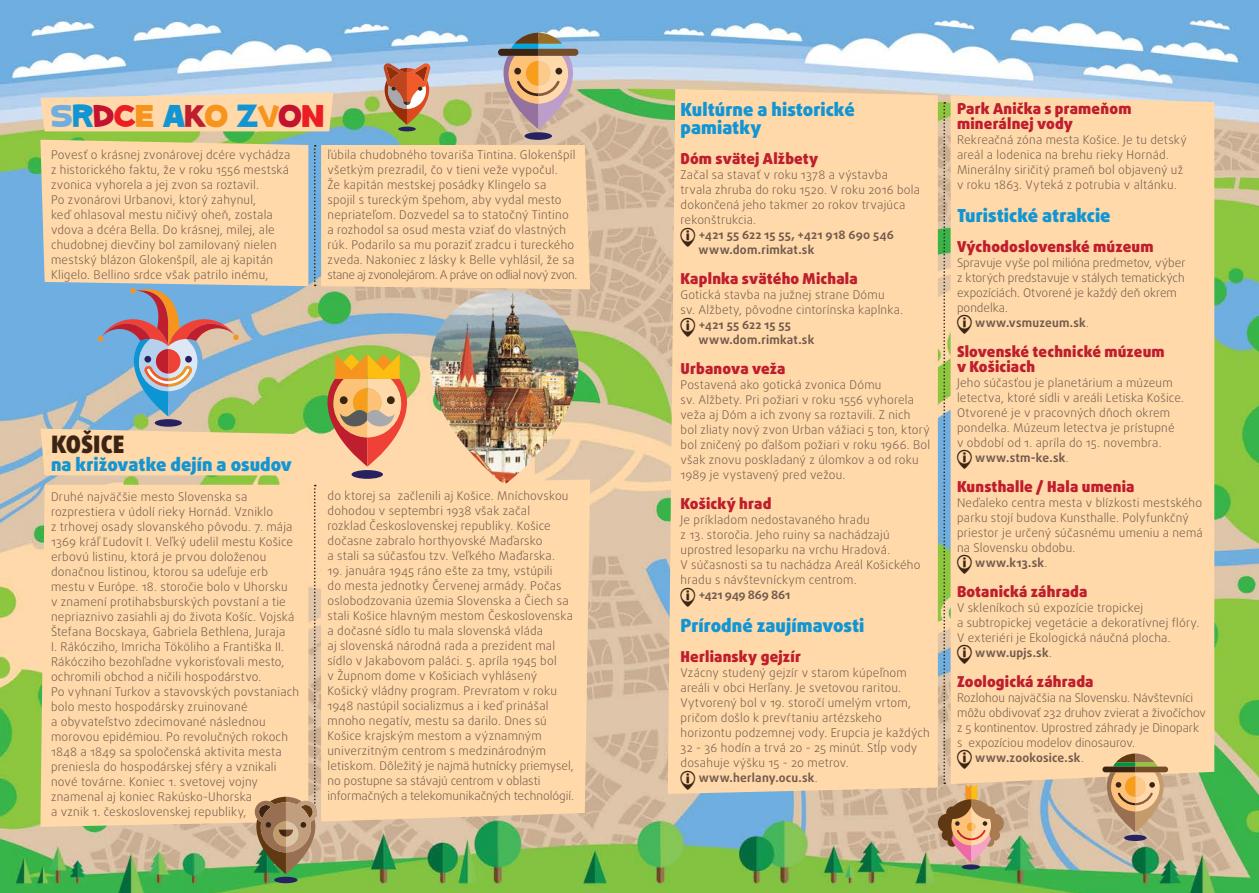
<style>
.page{position:relative;width:1259px;height:893px;background:#fff}
.page>*{position:absolute;margin:0;border:0;box-sizing:border-box;transform-origin:0 0}
.t1{font:34.5px "SC Gum Kids";letter-spacing:-.015em;color:#1395d3}
.t2{font:27px "IF Info";color:#3c2415}
.t3{font:900 24px "Daxline Pro";letter-spacing:-.005em;color:#3c2415}
.t4{font:900 18px/18px "Daxline Pro";color:#1395d3}
.t5{font:900 15px/15px "Daxline Pro";letter-spacing:.01em;color:#be1e2d}
.t6{font:300 12px/15px "Daxline Pro";letter-spacing:.015em;color:#715a4e}
.t7{font:300 12px/15px "Daxline Pro";letter-spacing:-.005em;color:#715a4e}
.t8{font:700 12px/15px "Daxline Pro";letter-spacing:.015em;color:#715a4e}
.t9{font:700 12px "Daxline Pro";letter-spacing:-.015em;color:#715a4e}
.s1{color:#6faedf}
.s2{color:#c41230}
.s3{color:#ed1d24}
.s4{color:#f7941e}
.s5{color:#be1e2d}
.s6{font-weight:300}
</style>
<div class="page">
<img style="left:0;top:0;width:1259px;height:893px">
<div style="left:40px;top:485px;width:215px;height:342px;background:#ffd9a9"></div>
<svg style="left:40px;top:429px;width:258px;height:46px"></svg>
<svg style="left:40px;top:92px;width:293px;height:39px"></svg>
<div style="left:668px;top:89px;width:270px;height:705px;background:#ffd9a9"></div>
<div style="left:321px;top:479px;width:269px;height:342px;background:#ffd9a9"></div>
<div style="left:950px;top:95px;width:264px;height:689px;background:#ffd9a9"></div>
<img style="left:430px;top:291px;width:148px;height:194px">
<div style="left:314px;top:145px;width:276px;height:144px;background:#ffd9a9"></div>
<div style="left:274px;top:877px;width:23px;height:6px;background:#262262;border-radius:50%"></div>
<svg style="left:255px;top:485px;width:62px;height:389px"></svg>
<div style="left:1124px;top:835px;width:22px;height:6px;background:#262262;border-radius:50%"></div>
<svg style="left:1102px;top:753px;width:66px;height:79px"></svg>
<hr style="left:398px;top:127px;width:18px;height:4px;background:#262262;border-radius:50%">
<svg style="left:384px;top:63px;width:46px;height:62px"></svg>
<div style="left:351px;top:470px;width:32px;height:9px;background:#262262;border-radius:50%"></div>
<svg style="left:327px;top:354px;width:80px;height:112px"></svg>
<div style="left:961px;top:864px;width:19px;height:5px;background:#262262;border-radius:50%"></div>
<svg style="left:938px;top:102px;width:66px;height:760px"></svg>
<div style="left:155px;top:419px;width:27px;height:8px;background:#262262;border-radius:50%"></div>
<svg style="left:40px;top:140px;width:268px;height:276px"></svg>
<div style="left:524px;top:132px;width:28px;height:8px;background:#262262;border-radius:50%"></div>
<svg style="left:498px;top:33px;width:80px;height:96px"></svg>
<h1 class="t1" style="left:51px;top:95px;width:274px"><span class="s1">S</span>R<span class="s2">D</span><span class="s3">C</span><span class="s4">E</span> A<span class="s5">K</span><span class="s4">O</span> Z<span class="s4">V</span><span class="s2">O</span><span class="s3">N</span></h1>
<p class="t6" style="left:51px;top:148px;width:241px">Povesť o krásnej zvonárovej dcére vychádza z historického faktu, že v roku 1556 mestská zvonica vyhorela a jej zvon sa roztavil.<br>Po zvonárovi Urbanovi, ktorý zahynul,<br>keď ohlasoval mestu ničivý oheň, zostala vdova a dcéra Bella. Do krásnej, milej, ale chudobnej dievčiny bol zamilovaný nielen mestský blázon Glokenšpíl, ale aj kapitán Kligelo. Bellino srdce však patrilo inému,</p>
<p class="t6" style="left:327px;top:148px;width:251px">ľúbila chudobného tovariša Tintina. Glokenšpíl všetkým prezradil, čo v tieni veže vypočul.<br>Že kapitán mestskej posádky Klingelo sa<br>spojil s tureckým špehom, aby vydal mesto nepriateľom. Dozvedel sa to statočný Tintino a rozhodol sa osud mesta vziať do vlastných rúk. Podarilo sa mu poraziť zradcu i tureckého zveda. Nakoniec z lásky k Belle vyhlásil, že sa stane aj zvonolejárom. A práve on odlial nový zvon.</p>
<h3 class="t3" style="left:51px;top:429px;width:75px">KOŠICE</h3>
<h3 class="t4" style="left:51px;top:456px;width:242px">na križovatke dejín a osudov</h3>
<p class="t6" style="left:51px;top:490px;width:250px">Druhé najväčšie mesto Slovenska sa rozprestiera v údolí rieky Hornád. Vzniklo<br>z trhovej osady slovanského pôvodu. 7. mája 1369 kráľ Ľudovít I. Veľký udelil mestu Košice erbovú listinu, ktorá je prvou doloženou donačnou listinou, ktorou sa udeľuje erb mestu v Európe. 18. storočie bolo v Uhorsku<br>v znamení protihabsburských povstaní a tie nepriaznivo zasiahli aj do života Košíc. Vojská Štefana Bocskaya, Gabriela Bethlena, Juraja<br>I. Rákócziho, Imricha Tököliho a Františka II.<br>Rákócziho bezohľadne vykorisťovali mesto, ochromili obchod a ničili hospodárstvo.<br>Po vyhnaní Turkov a stavovských povstaniach bolo mesto hospodársky zruinované<br>a obyvateľstvo zdecimované následnou morovou epidémiou. Po revolučných rokoch 1848 a 1849 sa spoločenská aktivita mesta preniesla do hospodárskej sféry a vznikali nové továrne. Koniec 1. svetovej vojny znamenal aj koniec Rakúsko-Uhorska<br>a vznik 1. československej republiky,</p>
<p class="t6" style="left:327px;top:489px;width:242px">do ktorej sa začlenili aj Košice. Mníchovskou dohodou v septembri 1938 však začal rozklad Československej republiky. Košice dočasne zabralo horthyovské Maďarsko<br>a stali sa súčasťou tzv. Veľkého Maďarska.</p>
<p class="t6" style="left:327px;top:564px;width:248px">19. januára 1945 ráno ešte za tmy, vstúpili<br>do mesta jednotky Červenej armády. Počas oslobodzovania územia Slovenska a Čiech sa stali Košice hlavným mestom Československa a dočasné sídlo tu mala slovenská vláda<br>aj slovenská národná rada a prezident mal sídlo v Jakabovom paláci. 5. apríla 1945 bol<br>v Župnom dome v Košiciach vyhlásený Košický vládny program. Prevratom v roku 1948 nastúpil socializmus a i keď prinášal mnoho negatív, mestu sa darilo. Dnes sú Košice krajským mestom a významným univerzitným centrom s medzinárodným letiskom. Dôležitý je najmä hutnícky priemysel, no postupne sa stávajú centrom v oblasti informačných a telekomunikačných technológií.</p>
<h3 class="t4" style="left:680px;top:101px;width:176px">Kultúrne a historické pamiatky</h3>
<p class="t5" style="left:680px;top:151px;width:139px">Dóm svätej Alžbety</p>
<p class="t6" style="left:680px;top:167px;width:241px">Začal sa stavať v roku 1378 a výstavba trvala zhruba do roku 1520. V roku 2016 bola dokončená jeho takmer 20 rokov trvajúca rekonštrukcia.</p>
<h2 class="t2" style="left:680px;top:226px;width:16px">A</h2>
<p class="t8" style="left:698px;top:227px;width:197px">+421 55 622 15 55, +421 918 690 546 www.dom.rimkat.sk</p>
<p class="t5" style="left:680px;top:271px;width:179px">Kaplnka svätého Michala</p>
<p class="t6" style="left:680px;top:287px;width:224px">Gotická stavba na južnej strane Dómu<br>sv. Alžbety, pôvodne cintorínska kaplnka.</p>
<h2 class="t2" style="left:680px;top:316px;width:16px">A</h2>
<p class="t8" style="left:698px;top:317px;width:117px">+421 55 622 15 55 www.dom.rimkat.sk</p>
<p class="t5" style="left:680px;top:361px;width:107px">Urbanova veža</p>
<p class="t6" style="left:680px;top:377px;width:251px">Postavená ako gotická zvonica Dómu<br>sv. Alžbety. Pri požiari v roku 1556 vyhorela veža aj Dóm a ich zvony sa roztavili. Z nich<br>bol zliaty nový zvon Urban vážiaci 5 ton, ktorý bol zničený po ďalšom požiari v roku 1966. Bol však znovu poskladaný z úlomkov a od roku 1989 je vystavený pred vežou.</p>
<p class="t5" style="left:680px;top:496px;width:92px">Košický hrad</p>
<p class="t6" style="left:680px;top:512px;width:241px">Je príkladom nedostavaného hradu<br>z 13. storočia. Jeho ruiny sa nachádzajú uprostred lesoparku na vrchu Hradová.<br>V súčasnosti sa tu nachádza Areál Košického hradu s návštevníckym centrom.</p>
<h2 class="t2" style="left:680px;top:586px;width:16px">A</h2>
<p class="t9" style="left:698px;top:587px;width:93px">+421 949 869 861</p>
<h3 class="t4" style="left:680px;top:617px;width:185px">Prírodné zaujímavosti</h3>
<p class="t5" style="left:680px;top:649px;width:122px">Herliansky gejzír</p>
<p class="t6" style="left:680px;top:665px;width:251px">Vzácny studený gejzír v starom kúpeľnom areáli v obci Herľany. Je svetovou raritou.<br>Vytvorený bol v 19. storočí umelým vrtom, pričom došlo k prevŕtaniu artézskeho horizontu podzemnej vody. Erupcia je každých 32 - 36 hodín a trvá 20 - 25 minút. Stĺp vody dosahuje výšku 15 - 20 metrov.</p>
<h2 class="t2" style="left:680px;top:769px;width:16px">A</h2>
<p class="t8" style="left:698px;top:770px;width:121px">www.herlany.ocu.sk<span class="s6">.</span></p>
<p class="t5" style="left:957px;top:101px;width:176px">Park Anička s prameňom minerálnej vody</p>
<p class="t6" style="left:957px;top:132px;width:231px">Rekreačná zóna mesta Košice. Je tu detský areál a lodenica na brehu rieky Hornád.<br>Minerálny siričitý prameň bol objavený už v roku 1863. Vyteká z potrubia v altánku.</p>
<h3 class="t4" style="left:957px;top:206px;width:155px">Turistické atrakcie</h3>
<p class="t5" style="left:957px;top:239px;width:198px">Východoslovenské múzeum</p>
<p class="t7" style="left:957px;top:255px;width:230px">Spravuje vyše pol milióna predmetov, výber z ktorých predstavuje v stálych tematických expozíciách. Otvorené je každý deň okrem pondelka.</p>
<h2 class="t2" style="left:957px;top:313px;width:16px">A</h2>
<p class="t8" style="left:975px;top:315px;width:116px">www.vsmuzeum.sk<span class="s6">.</span></p>
<p class="t5" style="left:957px;top:344px;width:209px">Slovenské technické múzeum v Košiciach</p>
<p class="t6" style="left:957px;top:375px;width:228px">Jeho súčasťou je planetárium a múzeum letectva, ktoré sídli v areáli Letiska Košice.<br>Otvorené je v pracovných dňoch okrem pondelka. Múzeum letectva je prístupné v období od 1. apríla do 15. novembra.</p>
<h2 class="t2" style="left:957px;top:448px;width:16px">A</h2>
<p class="t8" style="left:975px;top:450px;width:95px">www.stm-ke.sk<span class="s6">.</span></p>
<p class="t5" style="left:957px;top:479px;width:179px">Kunsthalle / Hala umenia</p>
<p class="t6" style="left:957px;top:495px;width:247px">Neďaleko centra mesta v blízkosti mestského parku stojí budova Kunsthalle. Polyfunkčný priestor je určený súčasnému umeniu a nemá na Slovensku obdobu.</p>
<h2 class="t2" style="left:957px;top:553px;width:16px">A</h2>
<p class="t8" style="left:975px;top:555px;width:74px">www.k13.sk<span class="s6">.</span></p>
<p class="t5" style="left:957px;top:584px;width:132px">Botanická záhrada</p>
<p class="t6" style="left:957px;top:600px;width:244px">V skleníkoch sú expozície tropickej<br>a subtropickej vegetácie a dekoratívnej flóry.<br>V exteriéri je Ekologická náučná plocha.</p>
<h2 class="t2" style="left:957px;top:643px;width:16px">A</h2>
<p class="t8" style="left:975px;top:645px;width:78px">www.upjs.sk<span class="s6">.</span></p>
<p class="t5" style="left:957px;top:674px;width:138px">Zoologická záhrada</p>
<p class="t7" style="left:957px;top:690px;width:250px">Rozlohou najväčšia na Slovensku. Návštevníci môžu obdivovať 232 druhov zvierat a živočíchov z 5 kontinentov. Uprostred záhrady je Dinopark s expozíciou modelov dinosaurov.</p>
<h2 class="t2" style="left:957px;top:748px;width:16px">A</h2>
<p class="t8" style="left:975px;top:750px;width:110px">www.zookosice.sk<span class="s6">.</span></p>
</div>
